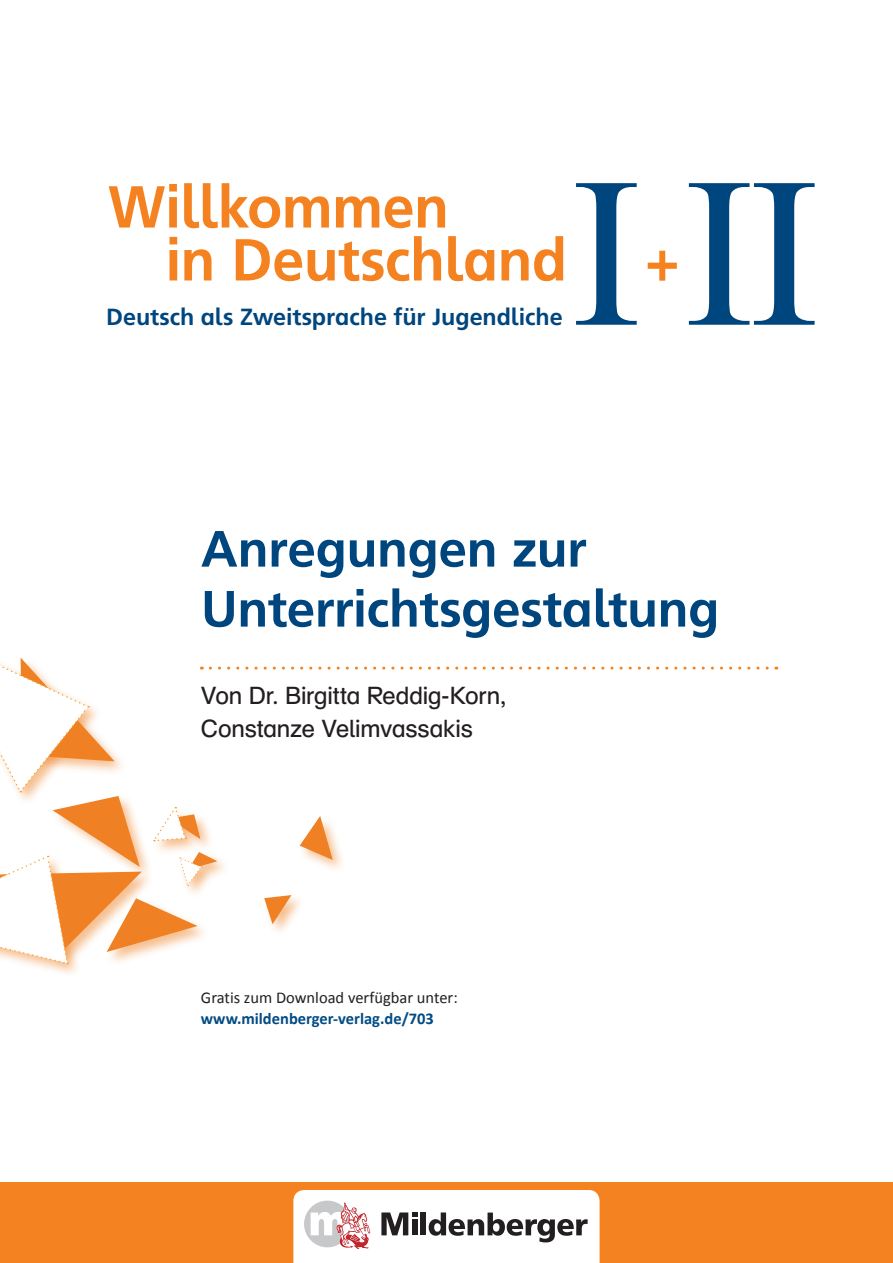
<style>
.page{position:relative;width:893px;height:1263px;background:#fff}
.page>*{position:absolute;margin:0;border:0;box-sizing:border-box;transform-origin:0 0}
.t1{font:700 59.1px "Frutiger SB";letter-spacing:-.01em;color:#f58220}
.t2{font:700 51px/60px "Frutiger SB";letter-spacing:-.01em;color:#00467e}
.t3{font:24px/33px "Schulbuch Nord OT";letter-spacing:-.005em;color:#231f20}
.t4{font:700 23.4px "Frutiger SB";letter-spacing:-.005em;color:#00467e}
.t5{font:16.5px "Calibri";color:#231f20}
.t6{font:700 16.5px "Calibri";color:#004c84}
</style>
<div class="page">
<div style="left:0;top:854px;width:82px;height:124px;background:#ef8023;opacity:.5"></div>
<svg style="left:0;top:657px;width:777px;height:308px"></svg>
<svg style="left:576px;top:183px;width:61px;height:142px"></svg>
<svg style="left:689px;top:183px;width:126px;height:142px"></svg>
<div style="left:0;top:1182px;width:893px;height:81px;background:#f58220"></div>
<svg style="left:293px;top:1190px;width:307px;height:73px;background:#e3dede"></svg>
<h1 class="t1" style="left:108px;top:172px;width:342px">Willkommen</h1>
<h1 class="t1" style="left:165px;top:225px;width:403px">in Deutschland</h1>
<p class="t4" style="left:106px;top:303px;width:458px">Deutsch als Zweitsprache für Jugendliche</p>
<h1 class="t1" style="left:645px;top:225px;width:36px">+</h1>
<h2 class="t2" style="left:201px;top:519px;width:520px">Anregungen zur<br>Unterrichtsgestaltung</h2>
<p class="t3" style="left:201px;top:679px;width:307px">Von Dr. Birgitta Reddig-Korn,<br>Constanze Velimvassakis</p>
<p class="t5" style="left:201px;top:986px;width:258px">Gratis zum Download verfügbar unter:</p>
<p class="t6" style="left:201px;top:1007px;width:234px">www.mildenberger-verlag.de/703</p>
</div>
